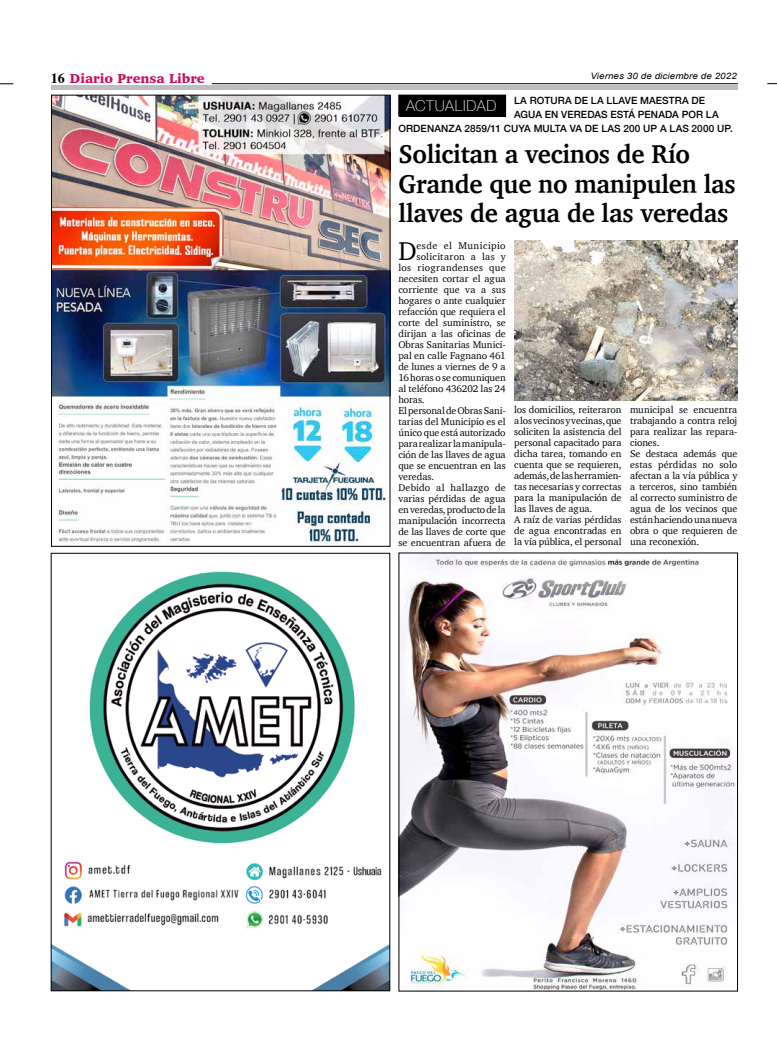
<style>
.page{position:relative;width:777px;height:1063px;background:#fff}
.page>*{position:absolute;margin:0;border:0;box-sizing:border-box;transform-origin:0 0}
.t1{font:700 26.4px/29.2px "Charter";letter-spacing:-.01em;color:#000;scale:.95 1}
.t2{font:26.4px "Charter";color:#000}
.t3{font:100 15px "Helvetica Neue";letter-spacing:.055em;color:#fff}
.t4{font:900 13.2px "Charter";color:#c80c5f}
.t5{font:10px/11px "Charter";letter-spacing:-.005em;color:#000}
.t6{font:500 10px "Helvetica Neue";letter-spacing:.01em;color:#000}
.t7{font:10px "Charter";letter-spacing:.035em;color:#000}
.t8{font:10px "Charter";letter-spacing:.02em;color:#000}
.t9{font:10px "Charter";letter-spacing:.03em;color:#000}
.t10{font:10px "Charter";letter-spacing:.04em;color:#000}
.t11{font:italic 8.8px "Arial";letter-spacing:.01em;color:#000;scale:1.11 1}
.s1{font-family:"Times";font-weight:700;font-size:14px;color:#000}
</style>
<div class="page">
<hr style="left:212px;top:83px;width:526px;height:1px;background:#000">
<svg style="left:0;top:84px;width:13px;height:1px"></svg>
<div style="left:51px;top:85px;width:686px;height:5px;background:#bcbec0"></div>
<img style="left:401px;top:555px;width:334px;height:434px">
<img style="left:53px;top:571px;width:335px;height:418px">
<div style="left:51px;top:553px;width:339px;height:438px;border:1px solid #000"></div>
<img style="left:53px;top:97px;width:335px;height:447px">
<div style="left:51px;top:95px;width:339px;height:451px;border:1px solid #000"></div>
<div style="left:399px;top:95px;width:106px;height:21px;background:#000"></div>
<img style="left:514px;top:241px;width:223px;height:160px">
<h3 class="t4" style="left:51px;top:70px;width:155px"><span class="s1">16</span> Diario Prensa Libre</h3>
<p class="t11" style="left:590px;top:70px;width:133px">Viernes 30 de diciembre de 2022</p>
<p class="t6" style="left:514px;top:92px;width:193px">LA ROTURA DE LA LLAVE MAESTRA DE</p>
<p class="t6" style="left:514px;top:106px;width:206px">AGUA EN VEREDAS ESTÁ PENADA POR LA</p>
<p class="t6" style="left:398px;top:120px;width:336px">ORDENANZA 2859/11 CUYA MULTA VA DE LAS 200 UP A LAS 2000 UP.</p>
<h2 class="t3" style="left:406px;top:95px;width:92px">ACTUALIDAD</h2>
<h1 class="t1" style="left:399px;top:139px;width:356px">Solicitan a vecinos de Río<br>Grande que no manipulen las llaves de agua de las veredas</h1>
<h1 class="t2" style="left:398px;top:228px;width:20px">D</h1>
<p class="t10" style="left:416px;top:237px;width:91px">esde el Municipio</p>
<p class="t9" style="left:416px;top:248px;width:91px">solicitaron a las y</p>
<p class="t7" style="left:398px;top:259px;width:109px">los riograndenses que</p>
<p class="t5" style="left:398px;top:273px;width:109px">necesiten cortar el agua</p>
<p class="t5" style="left:398px;top:284px;width:109px">corriente que va a sus</p>
<p class="t5" style="left:398px;top:295px;width:109px">hogares o ante cualquier</p>
<p class="t5" style="left:398px;top:306px;width:109px">refacción que requiera el</p>
<p class="t5" style="left:398px;top:317px;width:109px">corte del suministro, se</p>
<p class="t5" style="left:398px;top:328px;width:109px">dirijan a las oficinas de</p>
<p class="t5" style="left:398px;top:339px;width:109px">Obras Sanitarias Munici-</p>
<p class="t5" style="left:398px;top:350px;width:109px">pal en calle Fagnano 461</p>
<p class="t5" style="left:398px;top:361px;width:109px">de lunes a viernes de 9 a</p>
<p class="t5" style="left:398px;top:372px;width:109px">16 horas o se comuniquen</p>
<p class="t5" style="left:398px;top:383px;width:109px">al teléfono 436202 las 24</p>
<p class="t5" style="left:398px;top:394px;width:28px">horas.</p>
<p class="t5" style="left:398px;top:405px;width:109px">El personal de Obras Sani-</p>
<p class="t5" style="left:398px;top:416px;width:109px">tarias del Municipio es el</p>
<p class="t5" style="left:398px;top:427px;width:109px">único que está autorizado</p>
<p class="t5" style="left:398px;top:438px;width:109px">para realizar la manipula-</p>
<p class="t5" style="left:398px;top:449px;width:109px">ción de las llaves de agua</p>
<p class="t5" style="left:398px;top:460px;width:109px">que se encuentran en las</p>
<p class="t5" style="left:398px;top:471px;width:37px">veredas.</p>
<p class="t8" style="left:398px;top:479px;width:109px">Debido al hallazgo de</p>
<p class="t5" style="left:398px;top:493px;width:109px">varias pérdidas de agua</p>
<p class="t5" style="left:398px;top:504px;width:109px">en veredas, producto de la</p>
<p class="t5" style="left:398px;top:515px;width:109px">manipulación incorrecta</p>
<p class="t5" style="left:398px;top:526px;width:109px">de las llaves de corte que</p>
<p class="t5" style="left:398px;top:537px;width:109px">se encuentran afuera de</p>
<p class="t5" style="left:514px;top:404px;width:109px">los domicilios, reiteraron a los vecinos y vecinas, que soliciten la asistencia del personal capacitado para dicha tarea, tomando en cuenta que se requieren, además, de las herramien&shy;tas necesarias y correctas para la manipulación de las llaves de agua.<br>A raíz de varias pérdidas de agua encontradas en la vía pública, el personal</p>
<p class="t5" style="left:630px;top:404px;width:109px">municipal se encuentra trabajando a contra reloj para realizar las repara&shy;ciones.<br>Se destaca además que estas pérdidas no solo afectan a la vía pública y a terceros, sino también al correcto suministro de agua de los vecinos que están haciendo una nueva obra o que requieren de una reconexión.</p>
</div>
